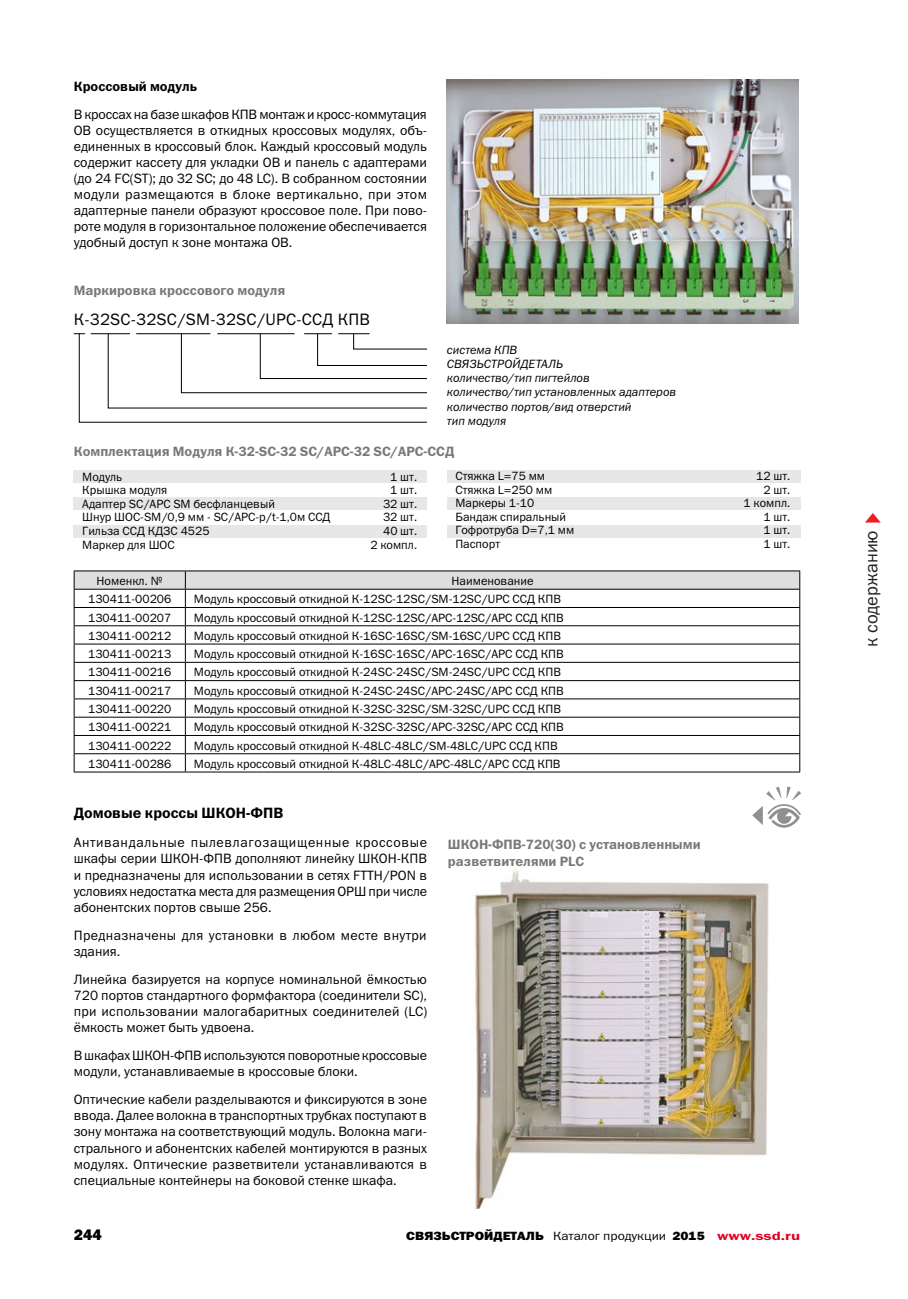
<style>
.page{position:relative;width:908px;height:1299px;background:#fff}
.page>*{position:absolute;margin:0;border:0;box-sizing:border-box;transform-origin:0 0}
.t1{font:18px "Franklin Gothic Book C";color:#231f20}
.t2{font:16.6px "Franklin Gothic Book C";letter-spacing:.015em;color:#000}
.t3{font:15.2px "Franklin Gothic Heavy C";color:#000}
.t4{font:15px "Franklin Gothic Demi C";color:#000}
.t5{font:13.6px/16.2px "Franklin Gothic Book C";color:#000;text-align:justify}
.t6{font:13.6px/16.2px "Franklin Gothic Demi C";color:#787878}
.t7{font:13.6px/16.2px "Franklin Gothic Book C";letter-spacing:.03em;color:#000}
.t8{font:13.6px "Franklin Gothic Demi C";color:#000}
.t9{font:12px "Franklin Gothic Book C";color:#000}
.t10{font:italic 12px/14.2px "Franklin Gothic Book C";color:#000}
.t11{font:12px "Franklin Gothic Heavy C";color:#000;scale:1.1 1}
.s1{font-family:"Franklin Gothic Book C"}
.s2{font-family:"Franklin Gothic Demi C";color:#df0023}
</style>
<div class="page">
<img style="left:474px;top:869px;width:295px;height:339px">
<hr style="left:74px;top:570px;width:111px;height:1px;background:#000">
<hr style="left:185px;top:570px;width:614px;height:1px;background:#000">
<svg style="left:74px;top:571px;width:726px;height:200px"></svg>
<hr style="left:74px;top:771px;width:111px;height:1px;background:#000">
<hr style="left:185px;top:771px;width:614px;height:1px;background:#000">
<svg style="left:752px;top:786px;width:49px;height:42px"></svg>
<svg style="left:74px;top:333px;width:353px;height:90px"></svg>
<div style="left:74px;top:497px;width:353px;height:13px;background:#e7e7e7"></div>
<div style="left:446px;top:497px;width:353px;height:13px;background:#e7e7e7"></div>
<div style="left:74px;top:524px;width:353px;height:13px;background:#e7e7e7"></div>
<div style="left:446px;top:524px;width:353px;height:13px;background:#e7e7e7"></div>
<div style="left:74px;top:470px;width:353px;height:12px;background:#e7e7e7"></div>
<div style="left:446px;top:470px;width:353px;height:12px;background:#e7e7e7"></div>
<img style="left:446px;top:79px;width:352px;height:244px">
<svg style="left:865px;top:513px;width:15px;height:9px"></svg>
<p class="t8" style="left:74px;top:78px;width:125px">Кроссовый модуль</p>
<p class="t5" style="left:74px;top:106px;width:355px">В кроссах на базе шкафов КПВ монтаж и кросс-коммутация ОВ осуществляется в откидных кроссовых модулях, объ&shy;единенных в кроссовый блок. Каждый кроссовый модуль содержит кассету для укладки ОВ и панель с адаптерами (до 24 FC(ST); до 32 SC; до 48 LC). В собранном состоянии модули размещаются в блоке вертикально, при этом адаптерные панели образуют кроссовое поле. При пово&shy;роте модуля в горизонтальное положение обеспечивается удобный доступ к зоне монтажа ОВ.</p>
<p class="t6" style="left:74px;top:282px;width:213px">Маркировка кроссового модуля</p>
<p class="t2" style="left:74px;top:310px;width:297px">К-32SC-32SC/SM-32SC/UPC-ССД КПВ</p>
<p class="t10" style="left:446px;top:342px;width:230px">система КПВ<br>СВЯЗЬСТРОЙДЕТАЛЬ<br>количество/тип пигтейлов количество/тип установленных адаптеров количество портов/вид отверстий<br>тип модуля</p>
<p class="t6" style="left:74px;top:443px;width:382px">Комплектация Модуля К-32-SC-32 SC/APC-32 SC/APC-ССД</p>
<p class="t9" style="left:82px;top:469px;width:42px">Модуль</p>
<p class="t9" style="left:390px;top:469px;width:28px">1 шт.</p>
<p class="t9" style="left:82px;top:483px;width:87px">Крышка модуля</p>
<p class="t9" style="left:390px;top:483px;width:28px">1 шт.</p>
<p class="t9" style="left:82px;top:497px;width:194px">Адаптер SC/APC SM бесфланцевый</p>
<p class="t9" style="left:383px;top:497px;width:35px">32 шт.</p>
<p class="t9" style="left:82px;top:510px;width:249px">Шнур ШОС-SM/0,9 мм - SC/APC-p/t-1,0м CCД</p>
<p class="t9" style="left:383px;top:510px;width:35px">32 шт.</p>
<p class="t9" style="left:82px;top:524px;width:129px">Гильза ССД КДЗС 4525</p>
<p class="t9" style="left:383px;top:524px;width:35px">40 шт.</p>
<p class="t9" style="left:82px;top:537px;width:94px">Маркер для ШОС</p>
<p class="t9" style="left:370px;top:537px;width:48px">2 компл.</p>
<p class="t9" style="left:455px;top:469px;width:91px">Стяжка L=75 мм</p>
<p class="t9" style="left:755px;top:469px;width:35px">12 шт.</p>
<p class="t9" style="left:455px;top:483px;width:98px">Стяжка L=250 мм</p>
<p class="t9" style="left:763px;top:483px;width:28px">2 шт.</p>
<p class="t9" style="left:455px;top:496px;width:80px">Маркеры 1-10</p>
<p class="t9" style="left:743px;top:496px;width:48px">1 компл.</p>
<p class="t9" style="left:455px;top:510px;width:112px">Бандаж спиральный</p>
<p class="t9" style="left:763px;top:510px;width:28px">1 шт.</p>
<p class="t9" style="left:455px;top:523px;width:120px">Гофротруба D=7,1 мм</p>
<p class="t9" style="left:763px;top:523px;width:28px">1 шт.</p>
<p class="t9" style="left:455px;top:537px;width:46px">Паспорт</p>
<p class="t9" style="left:763px;top:537px;width:28px">1 шт.</p>
<h1 class="t1" style="left:860px;top:646px;width:118px;rotate:-90deg">к содержанию</h1>
<p class="t9" style="left:96px;top:574px;width:68px">Номенкл. №</p>
<p class="t9" style="left:451px;top:574px;width:84px">Наименование</p>
<p class="t9" style="left:88px;top:592px;width:85px">130411-00206</p>
<p class="t9" style="left:194px;top:592px;width:368px">Модуль кроссовый откидной К-12SC-12SC/SM-12SC/UPC ССД КПВ</p>
<p class="t9" style="left:88px;top:610px;width:85px">130411-00207</p>
<p class="t9" style="left:194px;top:610px;width:371px">Модуль кроссовый откидной К-12SC-12SC/APC-12SC/APC ССД КПВ</p>
<p class="t9" style="left:88px;top:629px;width:85px">130411-00212</p>
<p class="t9" style="left:194px;top:629px;width:368px">Модуль кроссовый откидной К-16SC-16SC/SM-16SC/UPC ССД КПВ</p>
<p class="t9" style="left:88px;top:647px;width:85px">130411-00213</p>
<p class="t9" style="left:194px;top:647px;width:371px">Модуль кроссовый откидной К-16SC-16SC/APC-16SC/APC ССД КПВ</p>
<p class="t9" style="left:88px;top:665px;width:85px">130411-00216</p>
<p class="t9" style="left:194px;top:665px;width:368px">Модуль кроссовый откидной К-24SC-24SC/SM-24SC/UPC ССД КПВ</p>
<p class="t9" style="left:88px;top:683px;width:85px">130411-00217</p>
<p class="t9" style="left:194px;top:683px;width:371px">Модуль кроссовый откидной К-24SC-24SC/APC-24SC/APC ССД КПВ</p>
<p class="t9" style="left:88px;top:702px;width:85px">130411-00220</p>
<p class="t9" style="left:194px;top:702px;width:368px">Модуль кроссовый откидной К-32SC-32SC/SM-32SC/UPC ССД КПВ</p>
<p class="t9" style="left:88px;top:720px;width:85px">130411-00221</p>
<p class="t9" style="left:194px;top:720px;width:371px">Модуль кроссовый откидной К-32SC-32SC/APC-32SC/APC ССД КПВ</p>
<p class="t9" style="left:88px;top:738px;width:85px">130411-00222</p>
<p class="t9" style="left:194px;top:738px;width:365px">Модуль кроссовый откидной К-48LC-48LC/SM-48LC/UPC ССД КПВ</p>
<p class="t9" style="left:88px;top:757px;width:85px">130411-00286</p>
<p class="t9" style="left:194px;top:757px;width:368px">Модуль кроссовый откидной К-48LC-48LC/APC-48LC/APC ССД КПВ</p>
<p class="t4" style="left:74px;top:803px;width:211px">Домовые кроссы ШКОН-ФПВ</p>
<p class="t5" style="left:74px;top:834px;width:355px">Антивандальные пылевлагозащищенные кроссовые шкафы серии ШКОН-ФПВ дополняют линейку ШКОН-КПВ и предназначены для использовании в сетях FTTH/PON в условиях недостатка места для размещения ОРШ при числе абонентских портов свыше 256.</p>
<p class="t7" style="left:74px;top:926px;width:354px">Предназначены для установки в любом месте внутри здания.</p>
<p class="t5" style="left:74px;top:970px;width:355px">Линейка базируется на корпусе номинальной ёмкостью 720 портов стандартного формфактора (соединители SC), при использовании малогабаритных соединителей (LC) ёмкость может быть удвоена.</p>
<p class="t5" style="left:74px;top:1046px;width:354px">В шкафах ШКОН-ФПВ используются поворотные кроссовые модули, устанавливаемые в кроссовые блоки.</p>
<p class="t5" style="left:74px;top:1090px;width:355px">Оптические кабели разделываются и фиксируются в зоне ввода. Далее волокна в транспортных трубках поступают в зону монтажа на соответствующий модуль. Волокна маги&shy;стрального и абонентских кабелей монтируются в разных модулях. Оптические разветвители устанавливаются в специальные контейнеры на боковой стенке шкафа.</p>
<p class="t6" style="left:448px;top:836px;width:254px">ШКОН-ФПВ-720(30) с установленными разветвителями PLC</p>
<p class="t3" style="left:74px;top:1225px;width:29px">244</p>
<p class="t11" style="left:406px;top:1228px;width:359px">СВЯЗЬСТРОЙДЕТАЛЬ <span class="s1">Каталог продукции</span> 2015 <span class="s2">www.ssd.ru</span></p>
</div>
